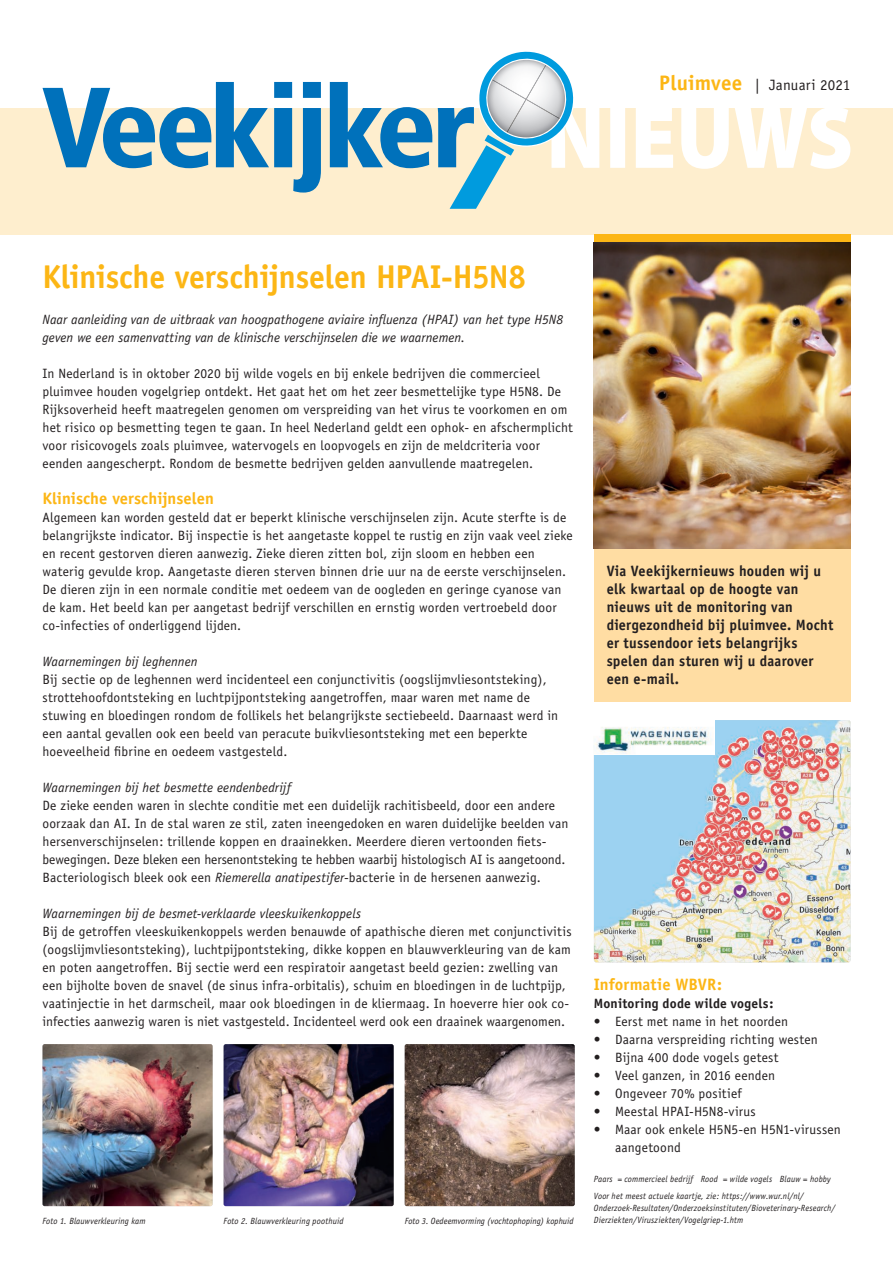
<style>
.page{position:relative;width:893px;height:1263px;background:#fff}
.page>*{position:absolute;margin:0;border:0;box-sizing:border-box;transform-origin:0 0}
.t1{font:700 33px "Officina Sans";letter-spacing:-.005em;color:#fcb615;scale:.96 1}
.t2{font:700 16.5px "Officina Sans";letter-spacing:.005em;color:#fcb615}
.t3{font:700 15px/18px "Officina Sans";letter-spacing:.02em;color:#231f20;scale:.95 1}
.t4{font:15px "Officina Sans";letter-spacing:.01em;color:#231f20}
.t5{font:13.5px/18px "Officina Sans";letter-spacing:.01em;color:#231f20}
.t6{font:italic 13.5px/18px "Officina Sans";letter-spacing:.005em;color:#231f20}
.t7{font:700 13.5px "Officina Sans";letter-spacing:.015em;color:#231f20}
.t8{font:italic 9px/16.5px "Officina Sans";letter-spacing:.02em;color:#231f20;scale:.95 1}
.s1{font-weight:700;font-size:21px;color:#fcb615}
.s2{font-style:italic}
</style>
<div class="page">
<div style="left:0;top:108px;width:893px;height:126px;background:#feeece"></div>
<div style="left:594px;top:234px;width:256px;height:9px;background:#fcb615"></div>
<div style="left:594px;top:549px;width:256px;height:153px;background:#ffdda3"></div>
<img style="left:594px;top:243px;width:256px;height:306px">
<svg style="left:43px;top:82px;width:278px;height:111px"></svg>
<svg style="left:330px;top:82px;width:102px;height:86px"></svg>
<svg style="left:438px;top:51px;width:412px;height:158px"></svg>
<img style="left:43px;top:1044px;width:170px;height:162px">
<img style="left:405px;top:1044px;width:170px;height:162px">
<img style="left:594px;top:720px;width:256px;height:242px">
<img style="left:224px;top:1044px;width:170px;height:162px">
<img style="left:594px;top:720px;width:121px;height:35px">
<p class="t4" style="left:659px;top:76px;width:193px"><span class="s1">Pluimvee</span> | Januari 2021</p>
<h1 class="t1" style="left:43px;top:256px;width:505px">Klinische verschijnselen HPAI-H5N8</h1>
<p class="t6" style="left:43px;top:310px;width:522px">Naar aanleiding van de uitbraak van hoogpathogene aviaire influenza (HPAI) van het type H5N8 geven we een samenvatting van de klinische verschijnselen die we waarnemen.</p>
<p class="t5" style="left:43px;top:364px;width:532px">In Nederland is in oktober 2020 bij wilde vogels en bij enkele bedrijven die commercieel pluimvee houden vogelgriep ontdekt. Het gaat het om het zeer besmettelijke type H5N8. De Rijksoverheid heeft maatregelen genomen om verspreiding van het virus te voorkomen en om het risico op besmetting tegen te gaan. In heel Nederland geldt een ophok- en afschermplicht voor risicovogels zoals pluimvee, watervogels en loopvogels en zijn de meldcriteria voor eenden aangescherpt. Rondom de besmette bedrijven gelden aanvullende maatregelen.</p>
<p class="t2" style="left:43px;top:488px;width:173px">Klinische verschijnselen</p>
<p class="t5" style="left:43px;top:508px;width:532px">Algemeen kan worden gesteld dat er beperkt klinische verschijnselen zijn. Acute sterfte is de belangrijkste indicator. Bij inspectie is het aangetaste koppel te rustig en zijn vaak veel zieke en recent gestorven dieren aanwezig. Zieke dieren zitten bol, zijn sloom en hebben een waterig gevulde krop. Aangetaste dieren sterven binnen drie uur na de eerste verschijnselen.<br>De dieren zijn in een normale conditie met oedeem van de oogleden en geringe cyanose van de kam. Het beeld kan per aangetast bedrijf verschillen en ernstig worden vertroebeld door co-infecties of onderliggend lijden.</p>
<p class="t6" style="left:43px;top:652px;width:157px">Waarnemingen bij leghennen</p>
<p class="t5" style="left:43px;top:670px;width:517px">Bij sectie op de leghennen werd incidenteel een conjunctivitis (oogslijmvliesontsteking), strottehoofdontsteking en luchtpijpontsteking aangetroffen, maar waren met name de stuwing en bloedingen rondom de follikels het belangrijkste sectiebeeld. Daarnaast werd in een aantal gevallen ook een beeld van peracute buikvliesontsteking met een beperkte hoeveelheid fibrine en oedeem vastgesteld.</p>
<p class="t6" style="left:43px;top:778px;width:250px">Waarnemingen bij het besmette eendenbedrijf</p>
<p class="t5" style="left:43px;top:796px;width:527px">De zieke eenden waren in slechte conditie met een duidelijk rachitisbeeld, door een andere oorzaak dan AI. In de stal waren ze stil, zaten ineengedoken en waren duidelijke beelden van hersenverschijnselen: trillende koppen en draainekken. Meerdere dieren vertoonden fiets&shy;bewegingen. Deze bleken een hersenontsteking te hebben waarbij histologisch AI is aangetoond.<br>Bacteriologisch bleek ook een <span class="s2">Riemerella anatipestifer</span>-bacterie in de hersenen aanwezig.</p>
<p class="t6" style="left:43px;top:904px;width:320px">Waarnemingen bij de besmet-verklaarde vleeskuikenkoppels</p>
<p class="t5" style="left:43px;top:922px;width:531px">Bij de getroffen vleeskuikenkoppels werden benauwde of apathische dieren met conjunctivitis (oogslijmvliesontsteking), luchtpijpontsteking, dikke koppen en blauwverkleuring van de kam en poten aangetroffen. Bij sectie werd een respiratoir aangetast beeld gezien: zwelling van een bijholte boven de snavel (de sinus infra-orbitalis), schuim en bloedingen in de luchtpijp, vaatinjectie in het darmscheil, maar ook bloedingen in de kliermaag. In hoeverre hier ook co&shy;infecties aanwezig waren is niet vastgesteld. Incidenteel werd ook een draainek waargenomen.</p>
<p class="t8" style="left:43px;top:1213px;width:110px">Foto 1. Blauwverkleuring kam</p>
<p class="t8" style="left:224px;top:1213px;width:128px">Foto 2. Blauwverkleuring poothuid</p>
<p class="t8" style="left:405px;top:1213px;width:179px">Foto 3. Oedeemvorming (vochtophoping) kophuid</p>
<p class="t3" style="left:607px;top:562px;width:240px">Via Veekijkernieuws houden wij u elk kwartaal op de hoogte van nieuws uit de monitoring van diergezondheid bij pluimvee. Mocht er tussendoor iets belangrijks spelen dan sturen wij u daarover een e-mail.</p>
<p class="t2" style="left:594px;top:974px;width:130px">Informatie WBVR:</p>
<p class="t7" style="left:594px;top:995px;width:181px">Monitoring dode wilde vogels:</p>
<p class="t5" style="left:594px;top:1012px;width:196px">• Eerst met name in het noorden</p>
<p class="t5" style="left:594px;top:1030px;width:225px">• Daarna verspreiding richting westen</p>
<p class="t5" style="left:594px;top:1048px;width:186px">• Bijna 400 dode vogels getest</p>
<p class="t5" style="left:594px;top:1066px;width:183px">• Veel ganzen, in 2016 eenden</p>
<p class="t5" style="left:594px;top:1084px;width:149px">• Ongeveer 70% positief</p>
<p class="t5" style="left:594px;top:1102px;width:163px">• Meestal HPAI-H5N8-virus</p>
<p class="t5" style="left:615px;top:1120px;width:227px;text-indent:-21px">• Maar ook enkele H5N5-en H5N1-virussen aangetoond</p>
<p class="t8" style="left:594px;top:1171px;width:251px">Paars = commercieel bedrijf Rood = wilde vogels Blauw = hobby<br>Voor het meest actuele kaartje, zie: https://www.wur.nl/nl/</p>
<p class="t8" style="left:594px;top:1201px;width:256px;line-height:12px">Onderzoek-Resultaten/Onderzoeksinstituten/Bioveterinary-Research/<br>Dierziekten/Virusziekten/Vogelgriep-1.htm</p>
</div>
